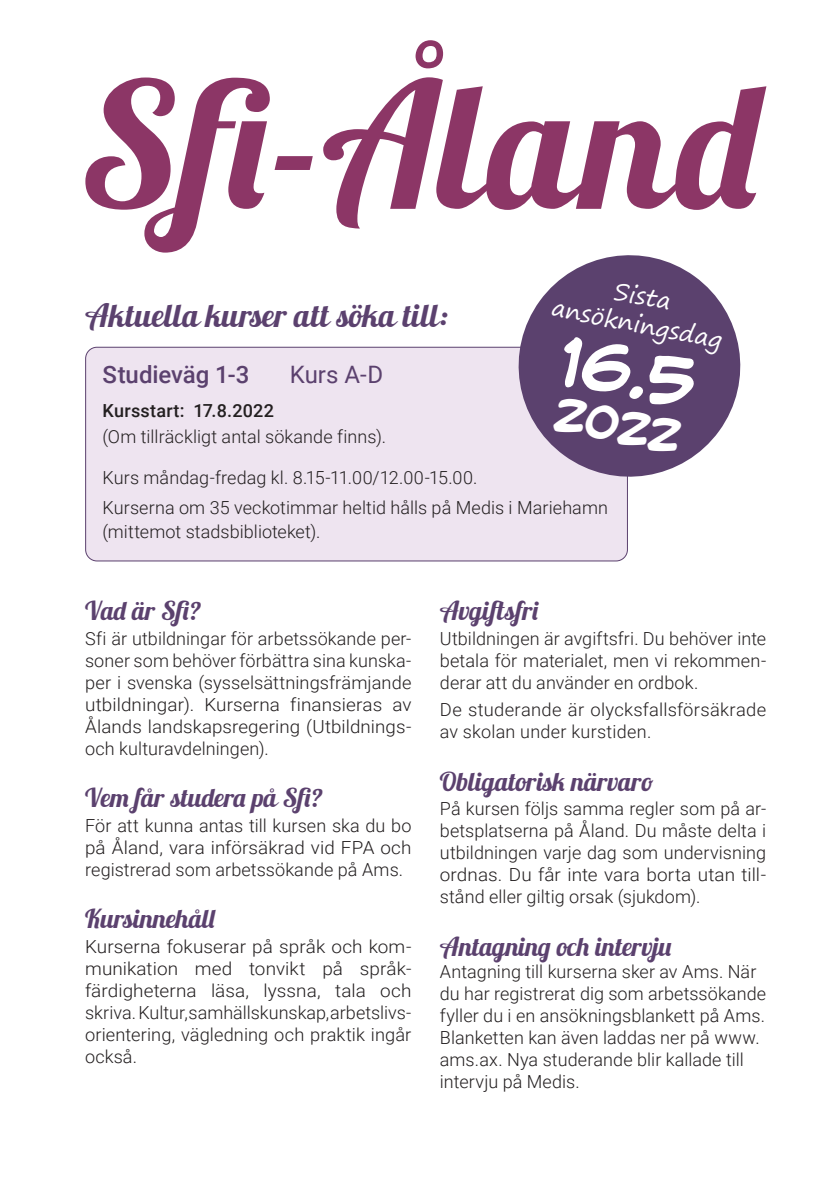
<style>
.page{position:relative;width:840px;height:1191px;background:#fff}
.page>*{position:absolute;margin:0;border:0;box-sizing:border-box;transform-origin:0 0}
.Stor_rubrik{font:175px "Lobster 1.3";letter-spacing:.02em;color:#8c3666}
.t1{font:700 58.4px "CC Meanwhile";color:#fff}
.t2{font:700 41.2px "CC Meanwhile";color:#fff}
.Brödtext_-_en_spalt{font:32px "Lobster 1.3";letter-spacing:.015em;color:#5b416e}
.Underrubrik{font:26px "Lobster 1.3";color:#5b416e}
.t3{font:500 24px "Roboto";letter-spacing:-.005em;color:#5b416e}
.t4{font:24px "Roboto";color:#5b416e}
.t5{font:23.8px/28.2px "Segoe Print";color:#fff;text-align:center}
.Brödtext{font:300 18px/22px "Roboto";letter-spacing:.005em;color:#231f20;text-align:justify}
.Underrubrik-2{font:300 18px/22px "Roboto";letter-spacing:.005em;color:#231f20}
.Brödtext-2{font:300 18px/22px "Roboto";letter-spacing:.005em;color:#231f20;text-align:justify;scale:1.05 1}
.t6{font:500 18px "Roboto";letter-spacing:.015em;color:#231f20}
</style>
<div class="page">
<div style="left:86px;top:347px;width:541px;height:214px;background:#eee4f0;border-radius:11px"></div>
<div style="left:85px;top:347px;width:542px;height:214px;border:1px solid #5b416e;border-radius:11px"></div>
<svg style="left:503px;top:255px;width:238px;height:236px;fill:#5b416e"></svg>
<p class="Stor_rubrik" style="left:79px;top:34px;width:682px">Sfi-Åland</p>
<p class="t5" style="left:560px;top:265px;width:175px;rotate:11deg">Sista ansökningsdag</p>
<p class="Brödtext_-_en_spalt" style="left:85px;top:295px;width:364px">Aktuella kurser att söka till:</p>
<p class="t3" style="left:103px;top:358px;width:148px">Studieväg 1-3</p>
<p class="t4" style="left:290px;top:358px;width:95px">Kurs A-D</p>
<p class="t6" style="left:103px;top:398px;width:173px">Kursstart: 17.8.2022</p>
<p class="Brödtext" style="left:103px;top:424px;width:285px">(Om tillräckligt antal sökande finns).</p>
<p class="Brödtext" style="left:103px;top:466px;width:376px">Kurs måndag-fredag kl. 8.15-11.00/12.00-15.00.</p>
<p class="Brödtext" style="left:103px;top:495px;width:506px;line-height:24px">Kurserna om 35 veckotimmar heltid hålls på Medis i Mariehamn (mittemot stadsbiblioteket).</p>
<p class="t1" style="left:567px;top:322px;width:138px;rotate:11deg">16.5</p>
<p class="t2" style="left:560px;top:387px;width:128px;rotate:11deg">2022</p>
<p class="Underrubrik" style="left:85px;top:593px;width:118px">Vad är Sfi?</p>
<p class="Brödtext" style="left:85px;top:626px;width:328px">Sfi är utbildningar för arbetssökande per&shy;soner som behöver förbättra sina kunska&shy;per i svenska (sysselsättningsfrämjande utbildningar). Kurserna finansieras av Ålands landskapsregering (Utbildnings&shy;och kulturavdelningen).</p>
<p class="Underrubrik" style="left:85px;top:781px;width:239px">Vem får studera på Sfi?</p>
<p class="Brödtext" style="left:85px;top:813px;width:328px">För att kunna antas till kursen ska du bo på Åland, vara införsäkrad vid FPA och registrerad som arbetssökande på Ams.</p>
<p class="Underrubrik" style="left:85px;top:902px;width:132px">Kursinnehåll</p>
<p class="Brödtext-2" style="left:85px;top:935px;width:312px">Kurserna fokuserar på språk och kom&shy;munikation med tonvikt på språk&shy;färdigheterna läsa, lyssna, tala och skriva. Kultur, samhällskunskap, arbetslivs&shy;orientering, vägledning och praktik ingår också.</p>
<p class="Underrubrik" style="left:439px;top:593px;width:101px">Avgiftsfri</p>
<p class="Brödtext" style="left:439px;top:626px;width:327px">Utbildningen är avgiftsfri. Du behöver inte betala för materialet, men vi rekommen&shy;derar att du använder en ordbok.</p>
<p class="Brödtext" style="left:439px;top:698px;width:327px">De studerande är olycksfallsförsäkrade av skolan under kurstiden.</p>
<p class="Underrubrik" style="left:439px;top:764px;width:214px">Obligatorisk närvaro</p>
<p class="Brödtext" style="left:439px;top:797px;width:327px">På kursen följs samma regler som på ar&shy;betsplatserna på Åland. Du måste delta i utbildningen varje dag som undervisning ordnas. Du får inte vara borta utan till&shy;stånd eller giltig orsak (sjukdom).</p>
<p class="Underrubrik" style="left:439px;top:929px;width:233px">Antagning och intervju</p>
<p class="Underrubrik-2" style="left:439px;top:959px;width:327px">Antagning till kurserna sker av Ams. När du har registrerat dig som arbetssökande fyller du i en ansökningsblankett på Ams.<br>Blanketten kan även laddas ner på www. ams.ax. Nya studerande blir kallade till intervju på Medis.</p>
</div>
